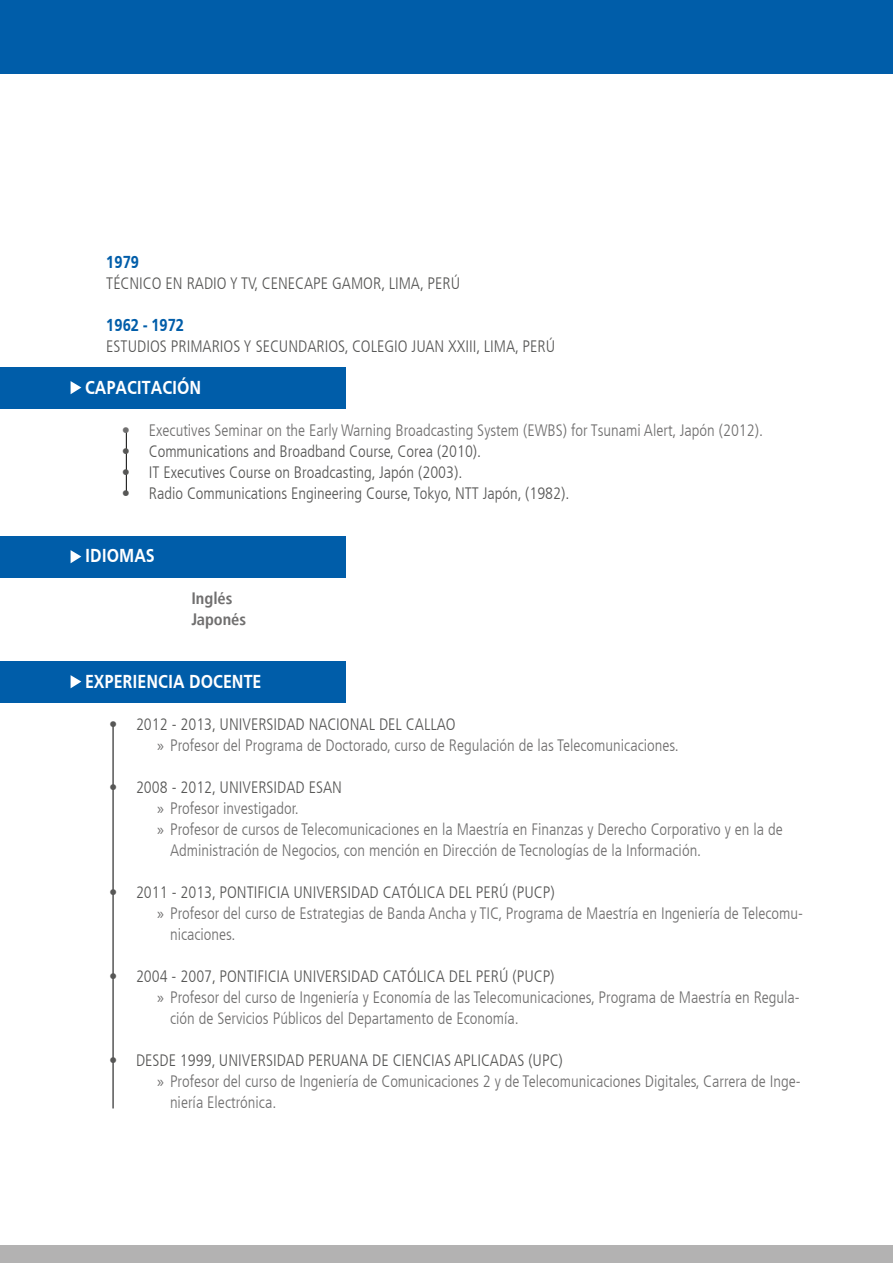
<style>
.page{position:relative;width:893px;height:1263px;background:#fff}
.page>*{position:absolute;margin:0;border:0;box-sizing:border-box;transform-origin:0 0}
.t1{font:700 19.5px "Frutiger Cnd";color:#fff}
.t2{font:700 18px "Frutiger Cnd";color:#005da9}
.t3{font:300 condensed 16.5px/21px "Frutiger LT";color:#706f6f}
.t4{font:300 condensed 16.5px "Frutiger LT";color:#575756}
.t5{font:700 condensed 16.5px/21px "Frutiger LT";color:#706f6f}
.s1{color:#575756}
.s2{font-family:"Myriad Pro";font-weight:400;font-stretch:normal}
</style>
<div class="page">
<div style="left:0;top:0;width:893px;height:73px;background:#005da9"></div>
<div style="left:0;top:1246px;width:893px;height:17px;background:#b3b2b2"></div>
<div style="left:0;top:367px;width:346px;height:42px;background:#005da9"></div>
<div style="left:0;top:536px;width:346px;height:42px;background:#005da9"></div>
<div style="left:0;top:661px;width:346px;height:42px;background:#005da9"></div>
<hr style="left:892px;top:786px;width:1px;height:41px;background:#005da9">
<svg style="left:71px;top:381px;width:10px;height:13px"></svg>
<svg style="left:71px;top:550px;width:10px;height:13px"></svg>
<svg style="left:71px;top:675px;width:10px;height:13px"></svg>
<hr style="left:126px;top:432px;width:1px;height:62px;background:#000">
<hr style="left:113px;top:722px;width:1px;height:386px;background:#000">
<p class="t2" style="left:106px;top:252px;width:34px">1979</p>
<p class="t4" style="left:106px;top:274px;width:355px">TÉCNICO EN RADIO Y TV, CENECAPE GAMOR, LIMA, PERÚ</p>
<p class="t2" style="left:106px;top:315px;width:79px">1962 - 1972</p>
<p class="t4" style="left:106px;top:337px;width:450px">ESTUDIOS PRIMARIOS Y SECUNDARIOS, COLEGIO JUAN XXIII, LIMA, PERÚ</p>
<p class="t1" style="left:85px;top:376px;width:118px">CAPACITACIÓN</p>
<p class="t3" style="left:122px;top:420px;width:643px">• Executives Seminar on the Early Warning Broadcasting System (EWBS) for Tsunami Alert, Japón (2012).</p>
<p class="t4" style="left:122px;top:442px;width:361px">• Communications and Broadband Course, Corea (2010).</p>
<p class="t4" style="left:122px;top:463px;width:342px">• IT Executives Course on Broadcasting, Japón (2003).</p>
<p class="t4" style="left:122px;top:484px;width:449px">• Radio Communications Engineering Course, Tokyo, NTT Japón, (1982).</p>
<p class="t1" style="left:85px;top:544px;width:71px">IDIOMAS</p>
<p class="t5" style="left:191px;top:588px;width:56px">Inglés<br>Japonés</p>
<p class="t1" style="left:85px;top:670px;width:178px">EXPERIENCIA DOCENTE</p>
<p class="t3" style="left:157px;top:714px;width:523px;text-indent:-48px"><span class="s1">• 2012 - 2013, UNIVERSIDAD NACIONAL DEL CALLAO<br></span><span class="s2">»</span> Profesor del Programa de Doctorado, curso de Regulación de las Telecomunicaciones.</p>
<p class="t4" style="left:109px;top:778px;width:235px">• 2008 - 2012, UNIVERSIDAD ESAN</p>
<p class="t3" style="left:157px;top:798px;width:143px"><span class="s2">»</span> Profesor investigador.</p>
<p class="t3" style="left:157px;top:819px;width:627px"><span class="s2">»</span> Profesor de cursos de Telecomunicaciones en la Maestría en Finanzas y Derecho Corporativo y en la de</p>
<p class="t3" style="left:170px;top:840px;width:533px">Administración de Negocios, con mención en Dirección de Tecnologías de la Información.</p>
<p class="t4" style="left:109px;top:883px;width:447px">• 2011 - 2013, PONTIFICIA UNIVERSIDAD CATÓLICA DEL PERÚ (PUCP)</p>
<p class="t3" style="left:157px;top:903px;width:647px"><span class="s2">»</span> Profesor del curso de Estrategias de Banda Ancha y TIC, Programa de Maestría en Ingeniería de Telecomu-</p>
<p class="t3" style="left:170px;top:924px;width:67px">nicaciones.</p>
<p class="t4" style="left:109px;top:967px;width:447px">• 2004 - 2007, PONTIFICIA UNIVERSIDAD CATÓLICA DEL PERÚ (PUCP)</p>
<p class="t3" style="left:157px;top:987px;width:644px"><span class="s2">»</span> Profesor del curso de Ingeniería y Economía de las Telecomunicaciones, Programa de Maestría en Regula-</p>
<p class="t3" style="left:170px;top:1008px;width:350px">ción de Servicios Públicos del Departamento de Economía.</p>
<p class="t4" style="left:109px;top:1051px;width:455px">• DESDE 1999, UNIVERSIDAD PERUANA DE CIENCIAS APLICADAS (UPC)</p>
<p class="t3" style="left:157px;top:1071px;width:645px"><span class="s2">»</span> Profesor del curso de Ingeniería de Comunicaciones 2 y de Telecomunicaciones Digitales, Carrera de Inge-</p>
<p class="t3" style="left:170px;top:1092px;width:108px">niería Electrónica.</p>
</div>
